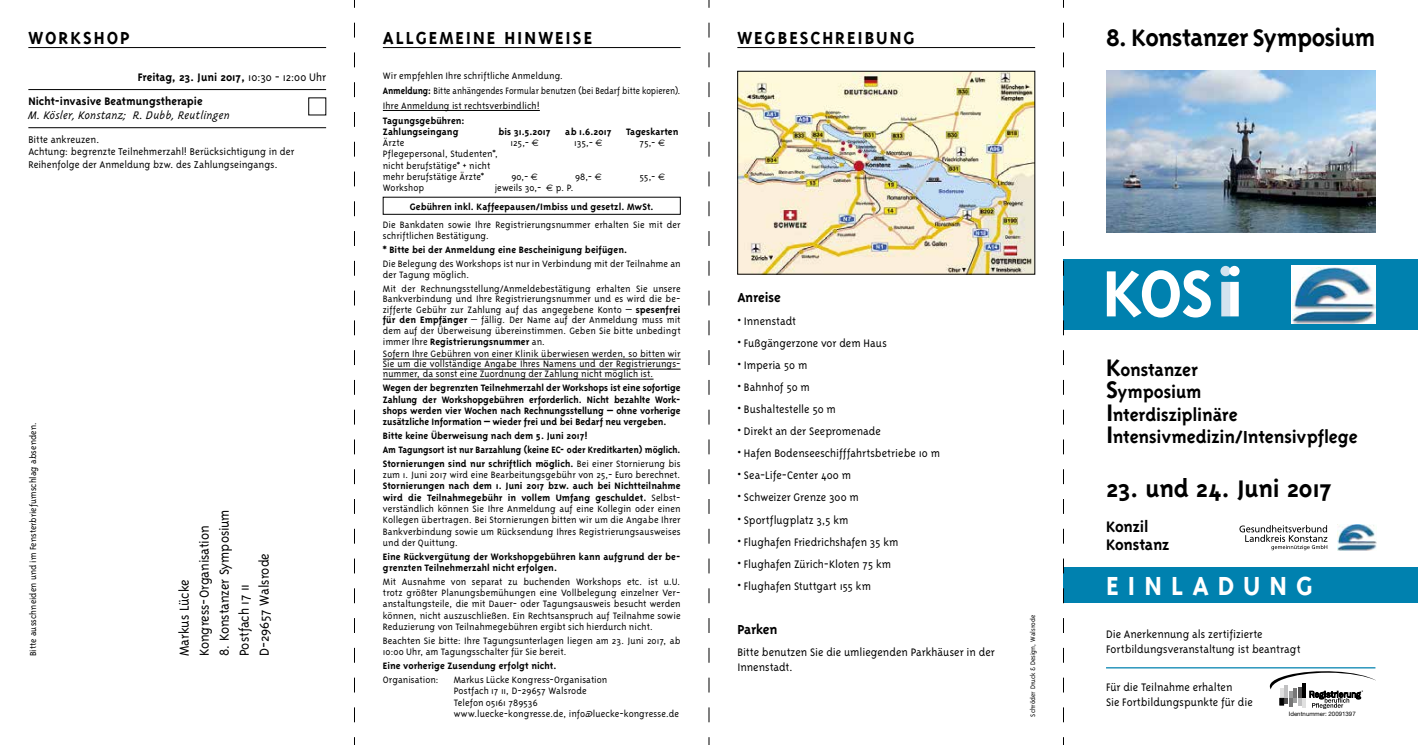
<style>
.page{position:relative;width:1418px;height:745px;background:#fff}
.page>*{position:absolute;margin:0;border:0;box-sizing:border-box;transform-origin:0 0}
.t1{font:700 75px "Triplex";color:#fff}
.t2{font:700 30px "Triplex";color:#fff}
.t3{font:700 27.5px "Triplex";letter-spacing:-.015em;color:#000}
.t4{font:700 20px/22.5px "Triplex";letter-spacing:-.005em;color:#000}
.t5{font:700 17.5px/17.5px "Triplex";letter-spacing:-.01em;color:#000}
.t6{font:300 15px/20px "Triplex";letter-spacing:-.01em;color:#000}
.t7{font:700 15px "Triplex";letter-spacing:-.01em;color:#000}
.t8{font:300 12.5px/15px "Triplex";letter-spacing:-.005em;color:#000}
.t9{font:700 12.5px/24.8px "Triplex";letter-spacing:-.005em;color:#000}
.t10{font:italic 300 12.5px "Triplex";letter-spacing:-.005em;color:#000}
.t11{font:300 11.25px/12.5px "Triplex";letter-spacing:.005em;color:#000}
.t12{font:300 10.62px/11.2px "Triplex";letter-spacing:.005em;color:#000}
.t13{font:700 10.62px/11.2px "Triplex";color:#000}
.t14{font:300 10px "Triplex";letter-spacing:.01em;color:#000}
.t15{font:300 7.5px "Triplex";color:#000}
.t16{font:6.12px "Helvetica Neue";color:#000}
.s1{font-weight:300}
.s2{font-weight:700}
.s3{font-family:"Euro Sans";font-weight:400;font-size:9.38px}
.s4{font-size:27.5px}
</style>
<div class="page">
<img style="left:1106px;top:71px;width:269px;height:161px">
<img style="left:739px;top:73px;width:294px;height:199px">
<div style="left:1063px;top:567px;width:354px;height:35px;background:#0081af"></div>
<div style="left:1063px;top:259px;width:354px;height:71px;background:#0081af"></div>
<hr style="left:1106px;top:666px;width:269px;height:2px;background:#0081af">
<hr style="left:383px;top:110px;width:157px;height:1px;background:#000">
<hr style="left:383px;top:358px;width:297px;height:1px;background:#000">
<hr style="left:383px;top:368px;width:297px;height:1px;background:#000">
<hr style="left:383px;top:378px;width:270px;height:1px;background:#000">
<hr style="left:28px;top:89px;width:298px;height:1px;background:#000">
<hr style="left:28px;top:127px;width:298px;height:1px;background:#000">
<svg style="left:1269px;top:671px;width:106px;height:37px"></svg>
<hr style="left:737px;top:47px;width:298px;height:1px;background:#000">
<hr style="left:28px;top:47px;width:298px;height:1px;background:#000">
<hr style="left:383px;top:47px;width:297px;height:1px;background:#000">
<img style="left:1337px;top:524px;width:39px;height:26px">
<svg style="left:1239px;top:525px;width:88px;height:25px"></svg>
<div style="left:1291px;top:265px;width:84px;height:58px;background:#fff"></div>
<img style="left:1292px;top:267px;width:83px;height:56px">
<svg style="left:354px;top:0;width:1px;height:744px"></svg>
<svg style="left:708px;top:0;width:1px;height:744px"></svg>
<svg style="left:1063px;top:0;width:1px;height:744px"></svg>
<h3 class="t4" style="left:28px;top:26px;width:14px">works</h3>
<h3 class="t4" style="left:94px;top:26px;width:25px">hop</h3>
<h3 class="t4" style="left:383px;top:26px;width:59px">allgeme</h3>
<h3 class="t4" style="left:466px;top:26px;width:73px">ine hinwe</h3>
<h3 class="t4" style="left:565px;top:26px;width:18px">ise</h3>
<p class="t9" style="left:28px;top:64px;width:299px;text-indent:109px">Freitag, 23. Juni 2017, <span class="s1">10:30 - 12:00 Uhr<br></span>Nicht-invasive Beatmungstherapie</p>
<p class="t10" style="left:28px;top:109px;width:204px">M. Kösler, Konstanz; R. Dubb, Reutlingen</p>
<p class="t11" style="left:28px;top:133px;width:267px">Bitte ankreuzen.<br>Achtung: begrenzte Teilnehmerzahl! Berücksichtigung in der<br>Reihenfolge der Anmeldung bzw. des Zahlungseingangs.</p>
<p class="t14" style="left:27px;top:656px;width:235px;rotate:-90deg">Bitte ausschneiden und im Fensterbriefumschlag absenden.</p>
<h3 class="t6" style="left:214px;top:656px;width:148px;rotate:-90deg">8. Konstanzer Symposium<br>Postfach 17 11<br>D-29657 Walsrode</h3>
<h3 class="t6" style="left:174px;top:656px;width:132px;rotate:-90deg">Markus Lücke<br>Kongress-Organisation</h3>
<p class="t12" style="left:383px;top:68px;width:299px;line-height:14.8px">Wir empfehlen Ihre schriftliche Anmeldung.<br><span class="s2">Anmeldung:</span> Bitte anhängendes Formular benutzen (bei Bedarf bitte kopieren).<br>Ihre Anmeldung ist rechtsverbindlich!</p>
<p class="t13" style="left:383px;top:114px;width:83px">Tagungsgebühren:<br>Zahlungseingang</p>
<p class="t13" style="left:498px;top:126px;width:54px">bis 31.5.2017</p>
<p class="t13" style="left:565px;top:126px;width:48px">ab 1.6.2017</p>
<p class="t13" style="left:626px;top:126px;width:54px">Tageskarten</p>
<p class="t12" style="left:383px;top:137px;width:23px">Ärzte</p>
<p class="t12" style="left:510px;top:137px;width:30px">125,- <span class="s3">E</span></p>
<p class="t12" style="left:574px;top:137px;width:30px">135,- <span class="s3">E</span></p>
<p class="t12" style="left:639px;top:137px;width:27px">75,- <span class="s3">E</span></p>
<p class="t12" style="left:383px;top:148px;width:117px">Pflegepersonal, Studenten*, nicht berufstätige* + nicht mehr berufstätige Ärzte*</p>
<p class="t12" style="left:511px;top:171px;width:28px">90,- <span class="s3">E</span></p>
<p class="t12" style="left:575px;top:171px;width:28px">98,- <span class="s3">E</span></p>
<p class="t12" style="left:639px;top:171px;width:27px">55,- <span class="s3">E</span></p>
<p class="t13" style="left:410px;top:178px;width:245px;line-height:18.4px;text-align:center"><span class="s1">jeweils 30,-</span> <span class="s3">E</span> <span class="s1">p. P.<br></span>Gebühren inkl. Kaffeepausen/Imbiss und gesetzl. MwSt.</p>
<p class="t12" style="left:383px;top:219px;width:299px">Die Bankdaten sowie Ihre Registrierungsnummer erhalten Sie mit der schriftlichen Bestätigung.</p>
<p class="t13" style="left:383px;top:244px;width:246px">* Bitte bei der Anmeldung eine Bescheinigung beifügen.</p>
<p class="t12" style="left:383px;top:258px;width:299px">Die Belegung des Workshops ist nur in Verbindung mit der Teilnahme an der Tagung möglich.</p>
<p class="t12" style="left:383px;top:283px;width:299px;line-height:10.6px">Mit der Rechnungsstellung/Anmeldebestätigung erhalten Sie unsere Bankverbindung und Ihre Registrierungsnummer und es wird die be&shy;zifferte Gebühr zur Zahlung auf das angegebene Konto – <span class="s2">spesenfrei für den Empfänger</span> – fällig. Der Name auf der Anmeldung muss mit dem auf der Überweisung übereinstimmen. Geben Sie bitte unbedingt immer Ihre <span class="s2">Registrierungsnummer</span> an.</p>
<p class="t12" style="left:383px;top:349px;width:299px;line-height:10px">Sofern Ihre Gebühren von einer Klinik überwiesen werden, so bitten wir<br>Sie um die vollständige Angabe Ihres Namens und der Registrierungs--- nummer, da sonst eine Zuordnung der Zahlung nicht möglich ist.</p>
<p class="t13" style="left:383px;top:382px;width:299px">Wegen der begrenzten Teilnehmerzahl der Workshops ist eine sofortige Zahlung der Workshopgebühren erforderlich. Nicht bezahlte Work-- shops werden vier Wochen nach Rechnungsstellung – ohne vorherige zusätzliche Information – wieder frei und bei Bedarf neu vergeben.</p>
<p class="t13" style="left:383px;top:428px;width:299px;line-height:13.9px">Bitte keine Überweisung nach dem 5. Juni 2017!<br>Am Tagungsort ist nur Barzahlung (keine EC- oder Kreditkarten) möglich.<br>Stornierungen sind nur schriftlich möglich. <span class="s1">Bei einer Stornierung bis</span></p>
<p class="t12" style="left:383px;top:469px;width:299px">zum 1. Juni 2017 wird eine Bearbeitungsgebühr von 25,- Euro berechnet.</p>
<p class="t12" style="left:383px;top:480px;width:299px"><span class="s2">Stornierungen nach dem 1. Juni 2017 bzw. auch bei Nichtteilnahme wird die Teilnahmegebühr in vollem Umfang geschuldet.</span> Selbst&shy;verständlich können Sie Ihre Anmeldung auf eine Kollegin oder einen Kollegen übertragen. Bei Stornierungen bitten wir um die Angabe Ihrer Bankverbindung sowie um Rücksendung Ihres Registrierungsausweises und der Quittung.</p>
<p class="t13" style="left:383px;top:550px;width:299px">Eine Rückvergütung der Workshopgebühren kann aufgrund der be&shy;grenzten Teilnehmerzahl nicht erfolgen.</p>
<p class="t12" style="left:383px;top:575px;width:299px">Mit Ausnahme von separat zu buchenden Workshops etc. ist u.U. trotz größter Planungsbemühungen eine Vollbelegung einzelner Ver&shy;anstaltungsteile, die mit Dauer- oder Tagungsausweis besucht werden können, nicht auszuschließen. Ein Rechtsanspruch auf Teilnahme sowie Reduzierung von Teilnahmegebühren ergibt sich hierdurch nicht.</p>
<p class="t12" style="left:383px;top:634px;width:299px">Beachten Sie bitte: Ihre Tagungsunterlagen liegen am 23. Juni 2017, ab<br>10:00 Uhr, am Tagungsschalter für Sie bereit.</p>
<p class="t13" style="left:383px;top:659px;width:175px">Eine vorherige Zusendung erfolgt nicht.</p>
<p class="t12" style="left:383px;top:673px;width:58px">Organisation:</p>
<p class="t12" style="left:454px;top:673px;width:227px">Markus Lücke Kongress-Organisation<br>Postfach 17 11, D-29657 Walsrode<br>Telefon 05161 789536<br>www.luecke-kongresse.de, info@luecke-kongresse.de</p>
<p class="t12" style="left:383px;top:182px;width:43px">Workshop</p>
<h3 class="t4" style="left:737px;top:26px;width:52px">Wegbesc</h3>
<h3 class="t4" style="left:822px;top:26px;width:94px">hreibung</h3>
<h3 class="t7" style="left:737px;top:289px;width:45px">Anreise</h3>
<p class="t8" style="left:737px;top:313px;width:60px">• Innenstadt</p>
<p class="t8" style="left:737px;top:335px;width:151px">• Fußgängerzone vor dem Haus</p>
<p class="t8" style="left:737px;top:357px;width:71px">• Imperia 50 m</p>
<p class="t8" style="left:737px;top:379px;width:74px">• Bahnhof 50 m</p>
<p class="t8" style="left:737px;top:401px;width:100px">• Bushaltestelle 50 m</p>
<p class="t8" style="left:737px;top:423px;width:145px">• Direkt an der Seepromenade</p>
<p class="t8" style="left:737px;top:445px;width:204px">• Hafen Bodenseeschifffahrtsbetriebe 10 m</p>
<p class="t8" style="left:737px;top:467px;width:115px">• Sea-Life-Center 400 m</p>
<p class="t8" style="left:737px;top:489px;width:123px">• Schweizer Grenze 300 m</p>
<p class="t8" style="left:737px;top:511px;width:113px">• Sportflugplatz 3,5 km</p>
<p class="t8" style="left:737px;top:534px;width:163px">• Flughafen Friedrichshafen 35 km</p>
<p class="t8" style="left:737px;top:556px;width:155px">• Flughafen Zürich-Kloten 75 km</p>
<p class="t8" style="left:737px;top:578px;width:135px">• Flughafen Stuttgart 155 km</p>
<h3 class="t7" style="left:737px;top:620px;width:42px">Parken</h3>
<p class="t8" style="left:737px;top:644px;width:259px">Bitte benutzen Sie die umliegenden Parkhäuser in der<br>Innenstadt.</p>
<p class="t15" style="left:1028px;top:716px;width:103px;rotate:-90deg">Schröder Druck &amp; Design, Walsrode</p>
<h3 class="t3" style="left:1106px;top:22px;width:271px">8. Konstanzer Symposium</h3>
<h1 class="t1" style="left:1102px;top:250px;width:144px">KOS i</h1>
<h3 class="t4" style="left:1106px;top:358px;width:253px"><span class="s4">K</span>onstanzer<br><span class="s4">S</span>ymposium<br><span class="s4">I</span>nterdisziplinäre<br><span class="s4">I</span>ntensivmedizin/Intensivpflege</h3>
<h3 class="t3" style="left:1106px;top:473px;width:228px">23. und 24. Juni 2017</h3>
<h3 class="t5" style="left:1106px;top:517px;width:65px">Konzil<br>Konstanz</h3>
<h2 class="t2" style="left:1106px;top:568px;width:208px">Ein ladun g</h2>
<p class="t8" style="left:1106px;top:625px;width:196px">Die Anerkennung als zertifizierte<br>Fortbildungsveranstaltung ist beantragt</p>
<p class="t8" style="left:1106px;top:679px;width:148px">Für die Teilnahme erhalten<br>Sie Fortbildungspunkte für die</p>
<p class="t16" style="left:1288px;top:710px;width:68px">Identnummer: 20091397</p>
</div>
